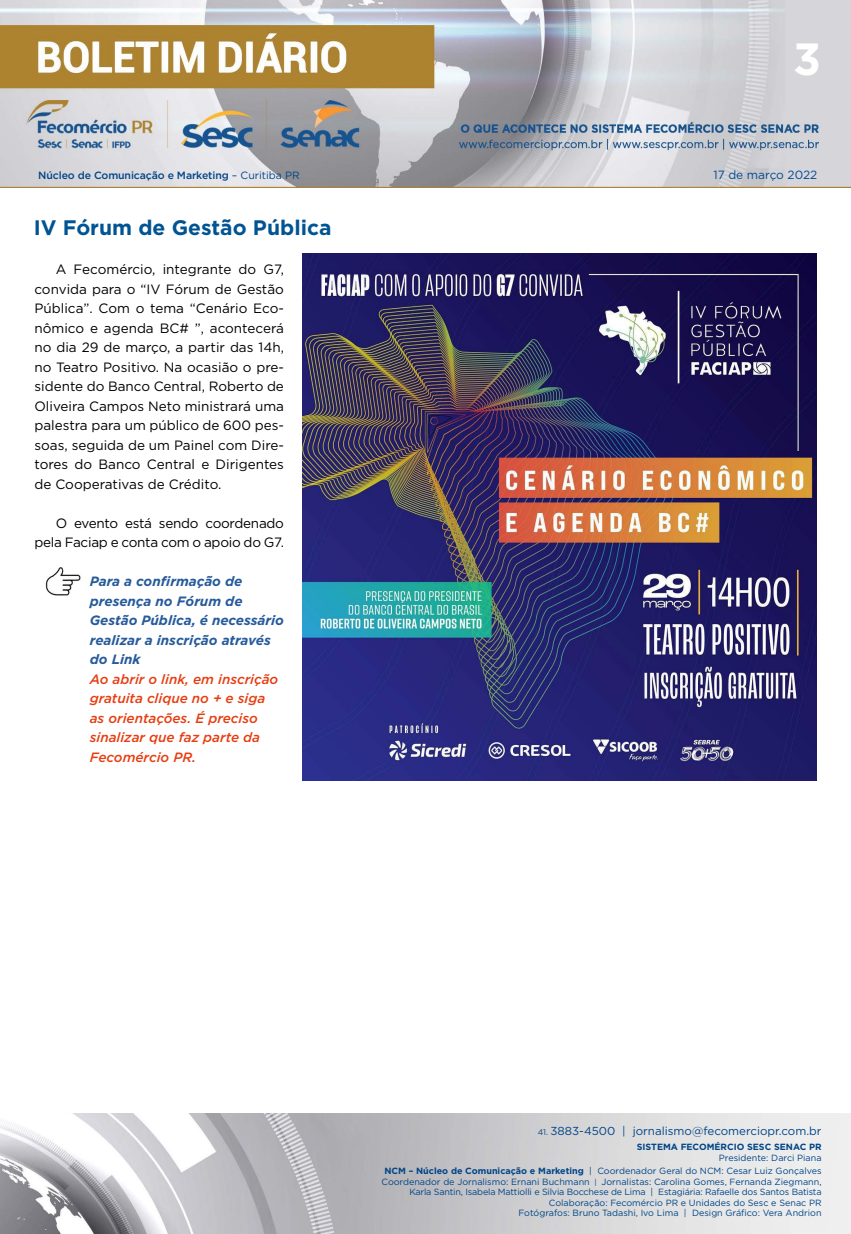
<style>
.page{position:relative;width:851px;height:1234px;background:#fff}
.page>*{position:absolute;margin:0;border:0;box-sizing:border-box;transform-origin:0 0}
.t1{font:700 45px "Gotham";color:#fff}
.t2{font:700 21px "Gotham";color:#005493}
.t3{font:13.5px/19.5px "Gotham";letter-spacing:-.02em;color:#000;text-align:justify}
.t4{font:italic 500 13.5px/19.5px "Gotham";color:#e73d11}
.t5{font:italic 700 13.5px/19.5px "Gotham";color:#275b9b}
.t6{font:11.85px "Gotham";color:#004a93}
.t7{font:11.55px "Gotham";color:#004587}
.t8{font:500 10.5px "Gotham";letter-spacing:-.01em;color:#004587}
.t9{font:9px/10.5px "Gotham";color:#004587;text-align:right}
.t10{font:700 9px "Gotham";color:#004587}
.s1{font-weight:400}
.s2{font-size:8.25px}
.s3{font-weight:700}
.s4{font-size:7.65px}
</style>
<div class="page">
<img style="left:0;top:0;width:850px;height:188px">
<img style="left:0;top:1113px;width:850px;height:120px">
<img style="left:45px;top:567px;width:36px;height:28px">
<img style="left:302px;top:253px;width:514px;height:527px">
<h1 class="t1" style="left:793px;top:29px;width:29px">3</h1>
<p class="t8" style="left:38px;top:168px;width:263px">Núcleo de Comunicação e Marketing <span class="s1">– Curitiba PR</span></p>
<p class="t6" style="left:713px;top:167px;width:105px">17 de março 2022</p>
<h2 class="t2" style="left:34px;top:214px;width:299px">IV Fórum de Gestão Pública</h2>
<p class="t3" style="left:34px;top:259px;width:251px;text-indent:21px">A Fecomércio, integrante do G7, convida para o “IV Fórum de Gestão Pública”. Com o tema “Cenário Eco&shy;nômico e agenda BC# ”, acontecerá no dia 29 de março, a partir das 14h, no Teatro Positivo. Na ocasião o pre&shy;sidente do Banco Central, Roberto de Oliveira Campos Neto ministrará uma palestra para um público de 600 pes&shy;soas, seguida de um Painel com Dire&shy;tores do Banco Central e Dirigentes de Cooperativas de Crédito.</p>
<p class="t3" style="left:34px;top:513px;width:251px;text-align:right">O evento está sendo coordenado pela Faciap e conta com o apoio do G7.</p>
<p class="t5" style="left:90px;top:571px;width:196px">Para a confirmação de presença no Fórum de<br>Gestão Pública, é necessário realizar a inscrição através do Link</p>
<p class="t4" style="left:90px;top:669px;width:190px">Ao abrir o link, em inscrição gratuita clique no + e siga as orientações. É preciso sinalizar que faz parte da<br>Fecomércio PR.</p>
<p class="t7" style="left:537px;top:1123px;width:285px"><span class="s2">41.</span> 3883-4500 | jornalismo@fecomerciopr.com.br</p>
<p class="t10" style="left:636px;top:1140px;width:186px">SISTEMA FECOMÉRCIO SESC SENAC PR</p>
<p class="t9" style="left:384px;top:1150px;width:438px;line-height:13.5px">Presidente: Darci Piana<br><span class="s3">NCM – Núcleo de Comunicação e Marketing</span> | Coordenador Geral do NCM: Cesar Luiz Gonçalves</p>
<p class="t9" style="left:381px;top:1175px;width:441px">Coordenador de Jornalismo: Ernani Buchmann <span class="s4">|</span> Jornalistas: Carolina Gomes, Fernanda Ziegmann, Karla Santin, Isabela Mattiolli e Silvia Bocchese de Lima | Estagiária: Rafaelle dos Santos Batista Colaboração: Fecomércio PR e Unidades do Sesc e Senac PR<br>Fotógrafos: Bruno Tadashi, Ivo Lima | Design Gráfico: Vera Andrion</p>
</div>
